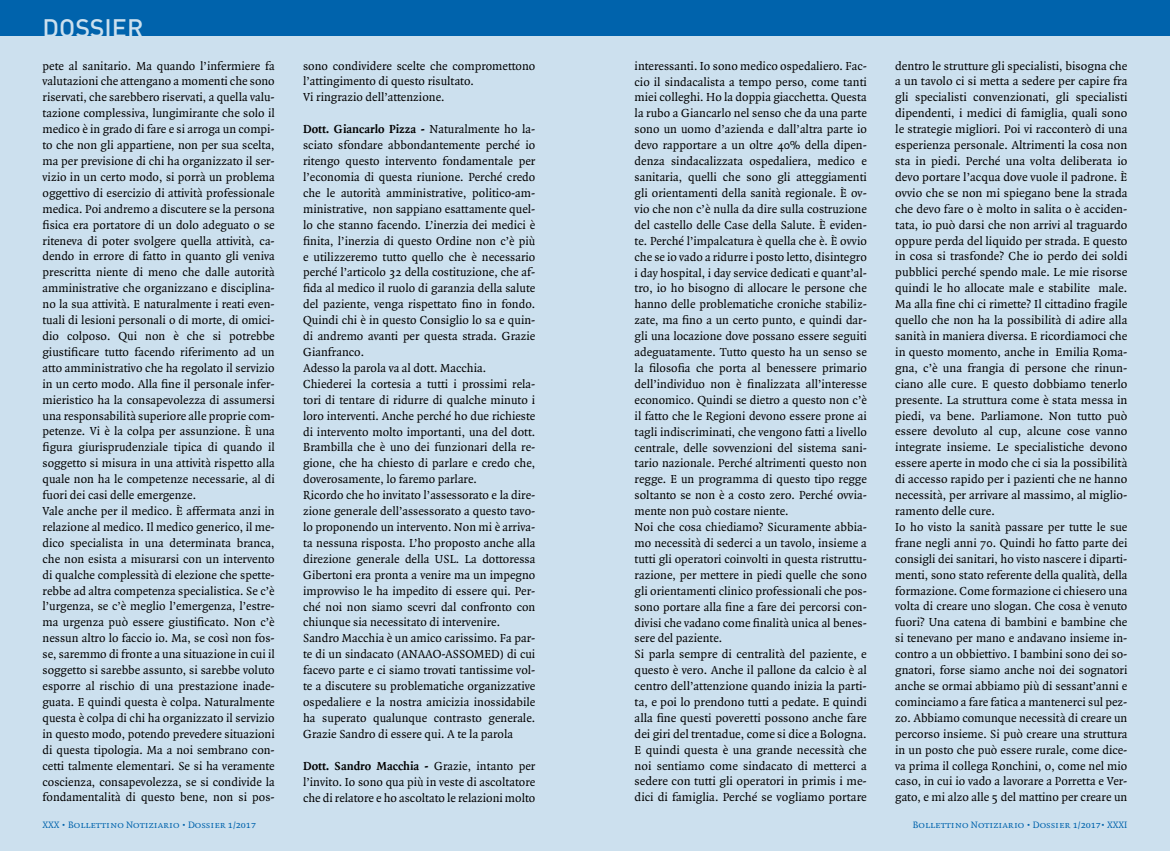
<style>
.page{position:relative;width:1170px;height:851px;background:#fff}
.page>*{position:absolute;margin:0;border:0;box-sizing:border-box;transform-origin:0 0}
.t1{font:500 25px "DIN";color:#cce0ee}
.t2{font:12.5px/15.9px "Quadraat";color:#000}
.t3{font:10px "Quadraat Small Caps";color:#0063ac}
.s1{font-weight:700}
</style>
<div class="page">
<div style="left:0;top:0;width:585px;height:850px;background:#cce0ee"></div>
<div style="left:585px;top:0;width:584px;height:850px;background:#cce0ee"></div>
<div style="left:0;top:0;width:585px;height:35px;background:#0063ac"></div>
<div style="left:585px;top:0;width:584px;height:35px;background:#0063ac"></div>
<h1 class="t1" style="left:43px;top:12px;width:102px">DOSSIER</h1>
<p class="t2" style="left:43px;top:58px;width:234px">pete al sanitario. Ma quando l’infermiere fa valutazioni che attengano a momenti che sono riservati, che sarebbero riservati, a quella valu&shy;tazione complessiva, lungimirante che solo il medico è in grado di fare e si arroga un compi&shy;to che non gli appartiene, non per sua scelta, ma per previsione di chi ha organizzato il ser&shy;vizio in un certo modo, si porrà un problema oggettivo di esercizio di attività professionale medica. Poi andremo a discutere se la persona fisica era portatore di un dolo adeguato o se riteneva di poter svolgere quella attività, ca&shy;dendo in errore di fatto in quanto gli veniva prescritta niente di meno che dalle autorità amministrative che organizzano e disciplina&shy;no la sua attività. E naturalmente i reati even&shy;tuali di lesioni personali o di morte, di omici&shy;dio colposo. Qui non è che si potrebbe giustificare tutto facendo riferimento ad un atto amministrativo che ha regolato il servizio in un certo modo. Alla fine il personale infer&shy;mieristico ha la consapevolezza di assumersi una responsabilità superiore alle proprie com&shy;petenze. Vi è la colpa per assunzione. È una figura giurisprudenziale tipica di quando il soggetto si misura in una attività rispetto alla quale non ha le competenze necessarie, al di fuori dei casi delle emergenze.<br>Vale anche per il medico. È affermata anzi in relazione al medico. Il medico generico, il me&shy;dico specialista in una determinata branca, che non esista a misurarsi con un intervento di qualche complessità di elezione che spette&shy;rebbe ad altra competenza specialistica. Se c’è l’urgenza, se c’è meglio l’emergenza, l’estre&shy;ma urgenza può essere giustificato. Non c’è nessun altro lo faccio io. Ma, se così non fos&shy;se, saremmo di fronte a una situazione in cui il soggetto si sarebbe assunto, si sarebbe voluto esporre al rischio di una prestazione inade&shy;guata. E quindi questa è colpa. Naturalmente questa è colpa di chi ha organizzato il servizio in questo modo, potendo prevedere situazioni di questa tipologia. Ma a noi sembrano con&shy;cetti talmente elementari. Se si ha veramente coscienza, consapevolezza, se si condivide la fondamentalità di questo bene, non si pos-</p>
<p class="t2" style="left:303px;top:58px;width:234px">sono condividere scelte che compromettono l’attingimento di questo risultato.<br>Vi ringrazio dell’attenzione.</p>
<p class="t2" style="left:303px;top:122px;width:234px"><span class="s1">Dott. Giancarlo Pizza -</span> Naturalmente ho la&shy;sciato sfondare abbondantemente perché io ritengo questo intervento fondamentale per l’economia di questa riunione. Perché credo che le autorità amministrative, politico-am&shy;ministrative, non sappiano esattamente quel&shy;lo che stanno facendo. L’inerzia dei medici è finita, l’inerzia di questo Ordine non c’è più e utilizzeremo tutto quello che è necessario perché l’articolo 32 della costituzione, che af&shy;fida al medico il ruolo di garanzia della salute del paziente, venga rispettato fino in fondo.<br>Quindi chi è in questo Consiglio lo sa e quin&shy;di andremo avanti per questa strada. Grazie Gianfranco.<br>Adesso la parola va al dott. Macchia.<br>Chiederei la cortesia a tutti i prossimi rela&shy;tori di tentare di ridurre di qualche minuto i loro interventi. Anche perché ho due richieste di intervento molto importanti, una del dott.<br>Brambilla che è uno dei funzionari della re&shy;gione, che ha chiesto di parlare e credo che, doverosamente, lo faremo parlare.<br>Ricordo che ho invitato l’assessorato e la dire&shy;zione generale dell’assessorato a questo tavo&shy;lo proponendo un intervento. Non mi è arriva&shy;ta nessuna risposta. L’ho proposto anche alla direzione generale della USL. La dottoressa Gibertoni era pronta a venire ma un impegno improvviso le ha impedito di essere qui. Per&shy;ché noi non siamo scevri dal confronto con chiunque sia necessitato di intervenire.<br>Sandro Macchia è un amico carissimo. Fa par&shy;te di un sindacato (ANAAO-ASSOMED) di cui facevo parte e ci siamo trovati tantissime vol&shy;te a discutere su problematiche organizzative ospedaliere e la nostra amicizia inossidabile ha superato qualunque contrasto generale.<br>Grazie Sandro di essere qui. A te la parola</p>
<p class="t2" style="left:303px;top:758px;width:234px;text-align:justify"><span class="s1">Dott. Sandro Macchia -</span> Grazie, intanto per l’invito. Io sono qua più in veste di ascoltatore che di relatore e ho ascoltato le relazioni molto</p>
<p class="t2" style="left:634px;top:58px;width:234px">interessanti. Io sono medico ospedaliero. Fac&shy;cio il sindacalista a tempo perso, come tanti miei colleghi. Ho la doppia giacchetta. Questa la rubo a Giancarlo nel senso che da una parte sono un uomo d’azienda e dall’altra parte io devo rapportare a un oltre 40% della dipen&shy;denza sindacalizzata ospedaliera, medico e sanitaria, quelli che sono gli atteggiamenti gli orientamenti della sanità regionale. È ov&shy;vio che non c’è nulla da dire sulla costruzione del castello delle Case della Salute. È eviden&shy;te. Perché l’impalcatura è quella che è. È ovvio che se io vado a ridurre i posto letto, disintegro i day hospital, i day service dedicati e quant’al&shy;tro, io ho bisogno di allocare le persone che hanno delle problematiche croniche stabiliz&shy;zate, ma fino a un certo punto, e quindi dar&shy;gli una locazione dove possano essere seguiti adeguatamente. Tutto questo ha un senso se la filosofia che porta al benessere primario dell’individuo non è finalizzata all’interesse economico. Quindi se dietro a questo non c’è il fatto che le Regioni devono essere prone ai tagli indiscriminati, che vengono fatti a livello centrale, delle sovvenzioni del sistema sani&shy;tario nazionale. Perché altrimenti questo non regge. E un programma di questo tipo regge soltanto se non è a costo zero. Perché ovvia&shy;mente non può costare niente.<br>Noi che cosa chiediamo? Sicuramente abbia&shy;mo necessità di sederci a un tavolo, insieme a tutti gli operatori coinvolti in questa ristruttu&shy;razione, per mettere in piedi quelle che sono gli orientamenti clinico professionali che pos&shy;sono portare alla fine a fare dei percorsi con&shy;divisi che vadano come finalità unica al benes&shy;sere del paziente.<br>Si parla sempre di centralità del paziente, e questo è vero. Anche il pallone da calcio è al centro dell’attenzione quando inizia la parti&shy;ta, e poi lo prendono tutti a pedate. E quindi alla fine questi poveretti possono anche fare dei giri del trentadue, come si dice a Bologna.<br>E quindi questa è una grande necessità che noi sentiamo come sindacato di metterci a sedere con tutti gli operatori in primis i me&shy;dici di famiglia. Perché se vogliamo portare</p>
<p class="t2" style="left:895px;top:58px;width:234px">dentro le strutture gli specialisti, bisogna che a un tavolo ci si metta a sedere per capire fra gli specialisti convenzionati, gli specialisti dipendenti, i medici di famiglia, quali sono le strategie migliori. Poi vi racconterò di una esperienza personale. Altrimenti la cosa non sta in piedi. Perché una volta deliberata io devo portare l’acqua dove vuole il padrone. È ovvio che se non mi spiegano bene la strada che devo fare o è molto in salita o è acciden&shy;tata, io può darsi che non arrivi al traguardo oppure perda del liquido per strada. E questo in cosa si trasfonde? Che io perdo dei soldi pubblici perché spendo male. Le mie risorse quindi le ho allocate male e stabilite male.<br>Ma alla fine chi ci rimette? Il cittadino fragile quello che non ha la possibilità di adire alla sanità in maniera diversa. E ricordiamoci che in questo momento, anche in Emilia Roma&shy;gna, c’è una frangia di persone che rinun&shy;ciano alle cure. E questo dobbiamo tenerlo presente. La struttura come è stata messa in piedi, va bene. Parliamone. Non tutto può essere devoluto al cup, alcune cose vanno integrate insieme. Le specialistiche devono essere aperte in modo che ci sia la possibilità di accesso rapido per i pazienti che ne hanno necessità, per arrivare al massimo, al miglio&shy;ramento delle cure.<br>Io ho visto la sanità passare per tutte le sue frane negli anni 70. Quindi ho fatto parte dei consigli dei sanitari, ho visto nascere i diparti&shy;menti, sono stato referente della qualità, della formazione. Come formazione ci chiesero una volta di creare uno slogan. Che cosa è venuto fuori? Una catena di bambini e bambine che si tenevano per mano e andavano insieme in&shy;contro a un obbiettivo. I bambini sono dei so&shy;gnatori, forse siamo anche noi dei sognatori anche se ormai abbiamo più di sessant’anni e cominciamo a fare fatica a mantenerci sul pez&shy;zo. Abbiamo comunque necessità di creare un percorso insieme. Si può creare una struttura in un posto che può essere rurale, come dice&shy;va prima il collega Ronchini, o, come nel mio caso, in cui io vado a lavorare a Porretta e Ver&shy;gato, e mi alzo alle 5 del mattino per creare un</p>
<p class="t3" style="left:43px;top:819px;width:215px">XXX • Bollettino Notiziario • Dossier 1/2017</p>
<p class="t3" style="left:912px;top:819px;width:216px">Bollettino Notiziario • Dossier 1/2017• XXXI</p>
</div>
